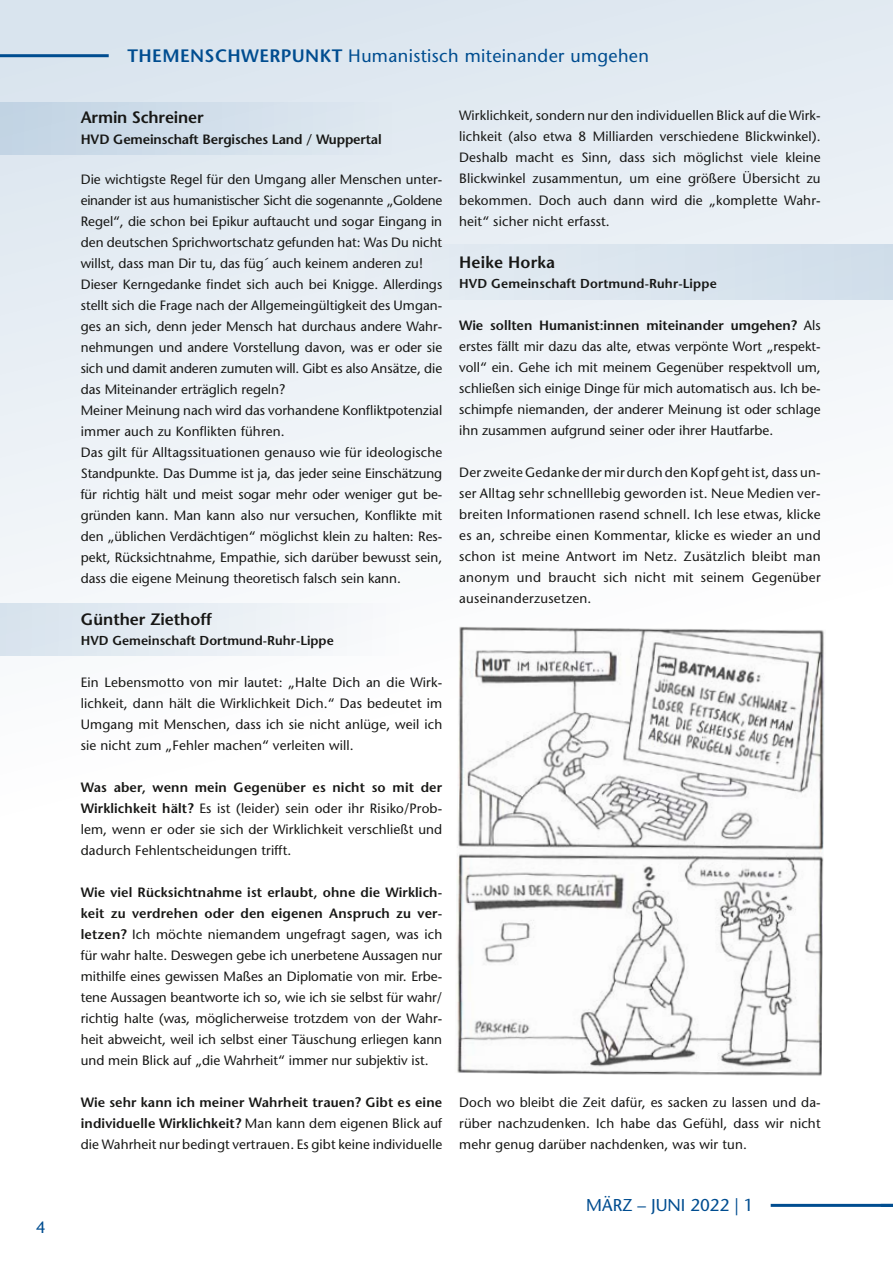
<style>
.page{position:relative;width:893px;height:1263px;background:#fff}
.page>*{position:absolute;margin:0;border:0;box-sizing:border-box;transform-origin:0 0}
.t1{font:500 18px "Stone Sans Std";letter-spacing:.02em;color:#004d90}
.t2{font:500 17.1px "Stone Sans Std";color:#004d90}
.t3{font:600 16.5px "Stone Sans Std";color:#171715}
.t4{font:500 16.5px "Stone Sans Std";color:#004d90}
.Normal__Web{font:500 13.5px/21px "Stone Sans Std";letter-spacing:.01em;color:#171715;text-align:justify}
.t5{font:600 13.5px "Stone Sans Std";letter-spacing:-.01em;color:#171715}
.t6{font:600 12.9px "Stone Sans Std";letter-spacing:.005em;color:#171715}
.s1{font-weight:600}
</style>
<div class="page">
<div style="left:0;top:0;width:893px;height:1263px;background:linear-gradient(to bottom,#e2eaf2,#fff)"></div>
<hr style="left:0;top:54px;width:109px;height:3px;background:#004d90">
<hr style="left:771px;top:1204px;width:122px;height:3px;background:#004d90">
<hr style="left:892px;top:0;width:1px;height:1263px;background:#004d90">
<div style="left:215px;top:244px;width:678px;height:56px;background:linear-gradient(to right,#ebf0f5,#d1deea)"></div>
<div style="left:0;top:603px;width:502px;height:53px;background:linear-gradient(to right,#d8e3ed,#fff)"></div>
<div style="left:0;top:102px;width:494px;height:53px;background:linear-gradient(to right,#c2d4e4,#e6edf4)"></div>
<img style="left:455px;top:626px;width:371px;height:450px">
<p class="t4" style="left:36px;top:1217px;width:11px">4</p>
<p class="t1" style="left:128px;top:45px;width:523px"><span class="s1">THEMENSCHWERPUNKT</span> Humanistisch miteinander umgehen</p>
<p class="t3" style="left:81px;top:107px;width:124px">Armin Schreiner</p>
<p class="t5" style="left:81px;top:131px;width:302px">HVD Gemeinschaft Bergisches Land / Wuppertal</p>
<p class="Normal__Web" style="left:81px;top:169px;width:363px">Die wichtigste Regel für den Umgang aller Menschen unter&shy;einander ist aus humanistischer Sicht die sogenannte „Goldene Regel“, die schon bei Epikur auftaucht und sogar Eingang in den deutschen Sprichwortschatz gefunden hat: Was Du nicht willst, dass man Dir tu, das füg´ auch keinem anderen zu!</p>
<p class="Normal__Web" style="left:81px;top:274px;width:363px">Dieser Kerngedanke findet sich auch bei Knigge. Allerdings stellt sich die Frage nach der Allgemeingültigkeit des Umgan&shy;ges an sich, denn jeder Mensch hat durchaus andere Wahr&shy;nehmungen und andere Vorstellung davon, was er oder sie sich und damit anderen zumuten will. Gibt es also Ansätze, die das Miteinander erträglich regeln?</p>
<p class="Normal__Web" style="left:81px;top:400px;width:363px">Meiner Meinung nach wird das vorhandene Konfliktpotenzial immer auch zu Konflikten führen.</p>
<p class="Normal__Web" style="left:81px;top:442px;width:363px">Das gilt für Alltagssituationen genauso wie für ideologische Standpunkte. Das Dumme ist ja, das jeder seine Einschätzung für richtig hält und meist sogar mehr oder weniger gut be&shy;gründen kann. Man kann also nur versuchen, Konflikte mit den „üblichen Verdächtigen“ möglichst klein zu halten: Res&shy;pekt, Rücksichtnahme, Empathie, sich darüber bewusst sein, dass die eigene Meinung theoretisch falsch sein kann.</p>
<p class="t3" style="left:81px;top:610px;width:133px">Günther Ziethoff</p>
<p class="t6" style="left:81px;top:633px;width:254px">HVD Gemeinschaft Dortmund-Ruhr-Lippe</p>
<p class="Normal__Web" style="left:81px;top:672px;width:363px">Ein Lebensmotto von mir lautet: „Halte Dich an die Wirk&shy;lichkeit, dann hält die Wirklichkeit Dich.“ Das bedeutet im Umgang mit Menschen, dass ich sie nicht anlüge, weil ich sie nicht zum „Fehler machen“ verleiten will.</p>
<p class="Normal__Web" style="left:81px;top:777px;width:363px"><span class="s1">Was aber, wenn mein Gegenüber es nicht so mit der Wirklichkeit hält?</span> Es ist (leider) sein oder ihr Risiko/Prob&shy;lem, wenn er oder sie sich der Wirklichkeit verschließt und dadurch Fehlentscheidungen trifft.</p>
<p class="Normal__Web" style="left:81px;top:882px;width:363px"><span class="s1">Wie viel Rücksichtnahme ist erlaubt, ohne die Wirklich&shy;keit zu verdrehen oder den eigenen Anspruch zu ver&shy;letzen?</span> Ich möchte niemandem ungefragt sagen, was ich für wahr halte. Deswegen gebe ich unerbetene Aussagen nur mithilfe eines gewissen Maßes an Diplomatie von mir. Erbe&shy;tene Aussagen beantworte ich so, wie ich sie selbst für wahr/ richtig halte (was, möglicherweise trotzdem von der Wahr&shy;heit abweicht, weil ich selbst einer Täuschung erliegen kann und mein Blick auf „die Wahrheit“ immer nur subjektiv ist.</p>
<p class="Normal__Web" style="left:81px;top:1092px;width:363px"><span class="s1">Wie sehr kann ich meiner Wahrheit trauen? Gibt es eine individuelle Wirklichkeit?</span> Man kann dem eigenen Blick auf die Wahrheit nur bedingt vertrauen. Es gibt keine individuelle</p>
<p class="Normal__Web" style="left:459px;top:105px;width:363px">Wirklichkeit, sondern nur den individuellen Blick auf die Wirk&shy;lichkeit (also etwa 8 Milliarden verschiedene Blickwinkel).<br>Deshalb macht es Sinn, dass sich möglichst viele kleine Blickwinkel zusammentun, um eine größere Übersicht zu bekommen. Doch auch dann wird die „komplette Wahr&shy;heit“ sicher nicht erfasst.</p>
<p class="t3" style="left:459px;top:252px;width:97px">Heike Horka</p>
<p class="t6" style="left:459px;top:275px;width:259px">HVD Gemeinschaft Dortmund-Ruhr-Lippe</p>
<p class="Normal__Web" style="left:459px;top:314px;width:363px"><span class="s1">Wie sollten Humanist:innen miteinander umgehen?</span> Als erstes fällt mir dazu das alte, etwas verpönte Wort „respekt&shy;voll“ ein. Gehe ich mit meinem Gegenüber respektvoll um, schließen sich einige Dinge für mich automatisch aus. Ich be&shy;schimpfe niemanden, der anderer Meinung ist oder schlage ihn zusammen aufgrund seiner oder ihrer Hautfarbe.</p>
<p class="Normal__Web" style="left:459px;top:461px;width:363px">Der zweite Gedanke der mir durch den Kopf geht ist, dass un&shy;ser Alltag sehr schnelllebig geworden ist. Neue Medien ver&shy;breiten Informationen rasend schnell. Ich lese etwas, klicke es an, schreibe einen Kommentar, klicke es wieder an und schon ist meine Antwort im Netz. Zusätzlich bleibt man anonym und braucht sich nicht mit seinem Gegenüber auseinanderzusetzen.</p>
<p class="Normal__Web" style="left:459px;top:1091px;width:363px">Doch wo bleibt die Zeit dafür, es sacken zu lassen und da&shy;rüber nachzudenken. Ich habe das Gefühl, dass wir nicht mehr genug darüber nachdenken, was wir tun.</p>
<p class="t2" style="left:586px;top:1194px;width:169px">MÄRZ – JUNI 2022 | 1</p>
</div>
